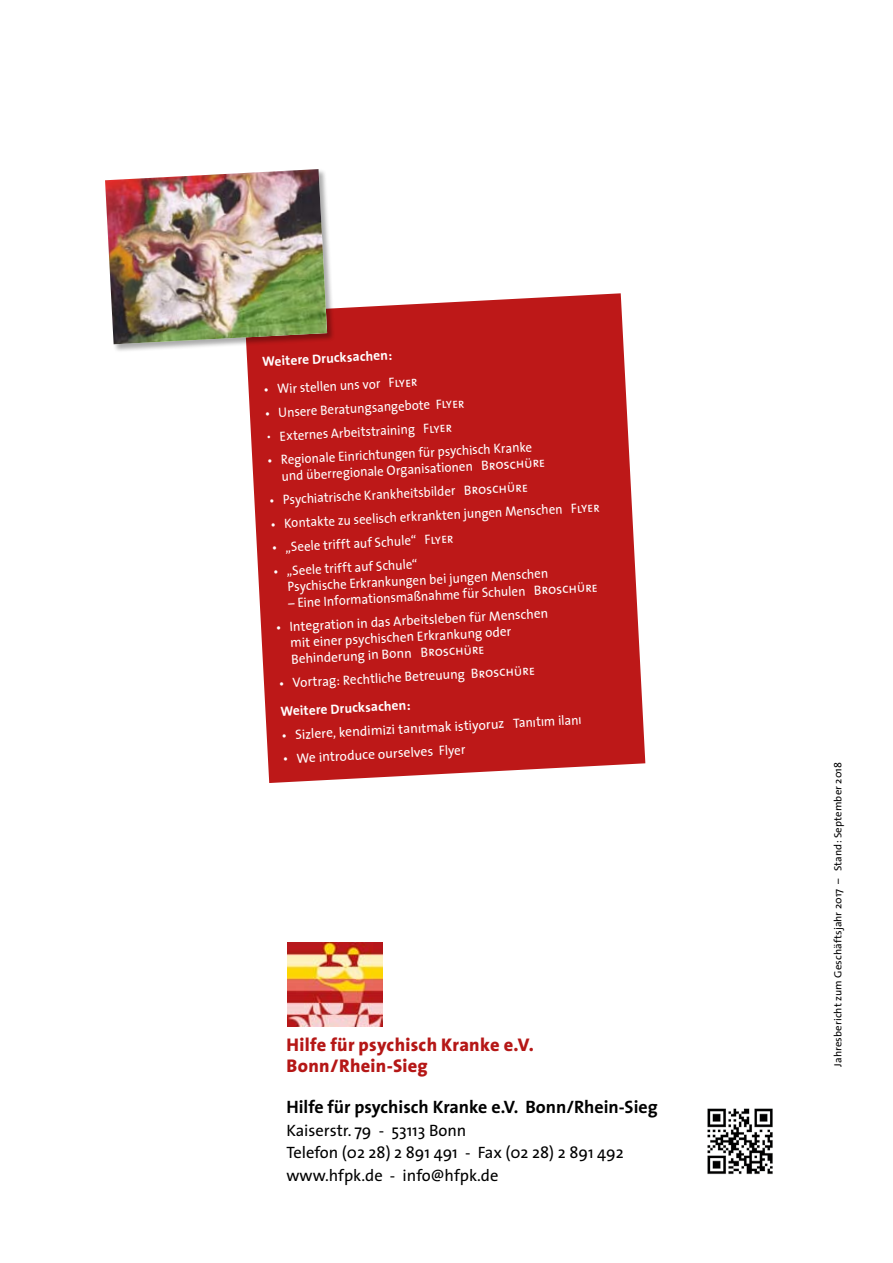
<style>
.page{position:relative;width:893px;height:1263px;background:#fff}
.page>*{position:absolute;margin:0;border:0;box-sizing:border-box;transform-origin:0 0}
.t1{font:800 18.45px/21px "The Sans";letter-spacing:.015em;color:#b51716}
.t2{font:700 18px "The Sans";color:#000}
.t3{font:16.5px/22.5px "The Sans";color:#000}
.t4{font:13.5px/16.2px "The Sans";color:#fff;scale:.95 1}
.t5{font:13.5px/16.2px "The Sans";color:#fff}
.t6{font:700 13.5px "The Sans";color:#fff}
.t7{font:10.5px "The Sans";letter-spacing:.005em;color:#000}
.s1{font-family:"The Sans Caps"}
.s2{font-weight:200}
.s3{font-weight:700}
</style>
<div class="page">
<svg style="left:247px;top:293px;width:398px;height:490px;background:#c22b2b"></svg>
<div style="left:105px;top:169px;width:237px;height:190px;background:#000;opacity:.33"></div>
<img style="left:105px;top:169px;width:222px;height:175px">
<img style="left:288px;top:942px;width:95px;height:84px">
<img style="left:707px;top:1108px;width:66px;height:67px">
<p class="t6" style="left:262px;top:350px;width:132px;rotate:-3deg">Weitere Drucksachen:</p>
<p class="t4" style="left:263px;top:381px;width:164px;rotate:-3deg">• Wir stellen uns vor <span class="s1">Flyer</span></p>
<p class="t4" style="left:264px;top:405px;width:212px;rotate:-3deg">• Unsere Beratungsangebote <span class="s1">Flyer</span></p>
<p class="t4" style="left:266px;top:428px;width:197px;rotate:-3deg"><span class="s2">•</span> Externes Arbeitstraining <span class="s1">Flyer</span></p>
<p class="t4" style="left:280px;top:451px;width:279px;text-indent:-14px;rotate:-3deg">• Regionale Einrichtungen für psychisch Kranke und überregionale Organisationen <span class="s1">Broschüre</span></p>
<p class="t4" style="left:269px;top:492px;width:274px;rotate:-3deg">• Psychiatrische Krankheitsbilder <span class="s1">Broschüre</span></p>
<p class="t4" style="left:270px;top:515px;width:348px;rotate:-3deg">• Kontakte zu seelisch erkrankten jungen Menschen <span class="s1">Flyer</span></p>
<p class="t4" style="left:271px;top:539px;width:193px;rotate:-3deg">• „Seele trifft auf Schule“ <span class="s1">Flyer</span></p>
<p class="t4" style="left:286px;top:562px;width:276px;text-indent:-14px;rotate:-3deg">• „Seele trifft auf Schule“<br>Psychische Erkrankungen bei jungen Menschen</p>
<p class="t4" style="left:288px;top:594px;width:328px;rotate:-3deg">– Eine Informationsmaßnahme für Schulen <span class="s1">Broschüre</span></p>
<p class="t5" style="left:289px;top:618px;width:261px;text-indent:-13px;rotate:-3deg">• Integration in das Arbeitsleben für Menschen mit einer psychischen Erkrankung oder<br>Behinderung in Bonn <span class="s1">Broschüre</span></p>
<p class="t5" style="left:278px;top:669px;width:258px;line-height:28.2px;rotate:-3deg">• Vortrag: Rechtliche Betreuung <span class="s1">Broschüre<br></span><span class="s3">Weitere Drucksachen:</span></p>
<p class="t4" style="left:281px;top:727px;width:318px;rotate:-3deg">• Sizlere, kendimizi tanıtmak istiyoruz Tanıtım ilanı</p>
<p class="t4" style="left:283px;top:750px;width:194px;rotate:-3deg">• We introduce ourselves Flyer</p>
<h1 class="t1" style="left:287px;top:1034px;width:249px">Hilfe für psychisch Kranke e.V.<br>Bonn/Rhein-Sieg</h1>
<h2 class="t2" style="left:286px;top:1092px;width:373px">Hilfe für psychisch Kranke e.V. Bonn/Rhein-Sieg</h2>
<p class="t3" style="left:286px;top:1118px;width:339px">Kaiserstr. 79 - 53113 Bonn<br>Telefon (02 28) 2 891 491 - Fax (02 28) 2 891 492 www.hfpk.de - info@hfpk.de</p>
<p class="t7" style="left:829px;top:1066px;width:306px;rotate:-90deg">Jahresbericht zum Geschäftsjahr 2017 – Stand: September 2018</p>
</div>
